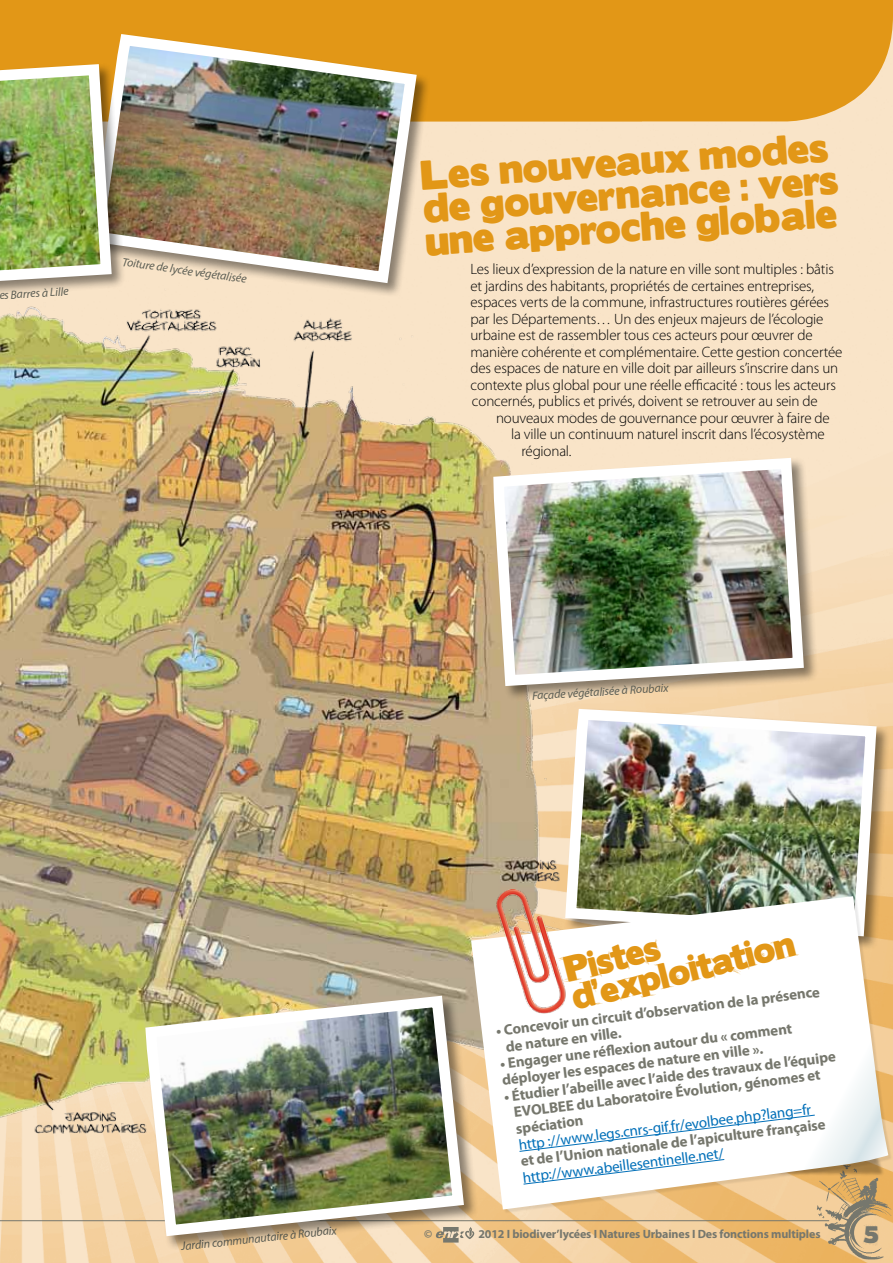
<style>
.page{position:relative;width:893px;height:1263px;background:#fff}
.page>*{position:absolute;margin:0;border:0;box-sizing:border-box;transform-origin:0 0}
.t1{font:37.05px/33px "Boris Black Bloxx";color:#e29717}
.t2{font:32.25px/29px "Boris Black Bloxx Dirty";color:#e29717}
.t3{font:21.3px "Boris Black Bloxx Dirty";color:#76776d}
.t4{font:300 15px/16.5px "Myriad Pro";letter-spacing:-.01em;color:#000}
.t5{font:700 15px/16.5px "Myriad Pro";color:#76776d}
.t6{font:15px "Myriad Pro";color:#006fb8}
.t7{font:italic 12px "Myriad Pro";color:#5c5e54}
.t8{font:700 12px "Myriad Pro";letter-spacing:-.01em;color:#76776d}
</style>
<div class="page">
<img style="left:0;top:121px;width:893px;height:1142px">
<div style="left:0;top:0;width:893px;height:121px;background:#e29717"></div>
<img style="left:817px;top:1255px;width:76px;height:4px">
<img style="left:0;top:287px;width:656px;height:874px">
<div style="left:492px;top:457px;width:326px;height:243px;background:#000;opacity:.45"></div>
<img style="left:487px;top:452px;width:322px;height:240px">
<img style="left:560px;top:703px;width:322px;height:176px">
<div style="left:90px;top:33px;width:341px;height:264px;background:#000;opacity:.45"></div>
<img style="left:85px;top:28px;width:338px;height:261px">
<img style="left:625px;top:1232px;width:268px;height:23px">
<img style="left:465px;top:879px;width:428px;height:353px">
<svg style="left:471px;top:896px;width:417px;height:313px"></svg>
<svg style="left:519px;top:1114px;width:297px;height:38px"></svg>
<svg style="left:523px;top:1159px;width:202px;height:26px"></svg>
<img style="left:494px;top:889px;width:73px;height:126px">
<div style="left:0;top:63px;width:126px;height:244px;background:#000;opacity:.45"></div>
<img style="left:0;top:58px;width:117px;height:240px">
<hr style="left:0;top:1220px;width:829px;height:1px;background:#76776d">
<div style="left:145px;top:995px;width:333px;height:256px;background:#000;opacity:.45"></div>
<img style="left:139px;top:990px;width:331px;height:252px">
<p class="t7" style="left:-2px;top:289px;width:71px;rotate:-4deg">es Barres à Lille</p>
<p class="t7" style="left:123px;top:255px;width:127px;rotate:8deg">Toiture de lycée végétalisée</p>
<h1 class="t1" style="left:420px;top:160px;width:418px;rotate:-4deg">Les nouveaux modes de gouvernance : vers une approche globale</h1>
<p class="t4" style="left:470px;top:261px;width:373px">Les lieux d’expression de la nature en ville sont multiples : bâtis et jardins des habitants, propriétés de certaines entreprises, espaces verts de la commune, infrastructures routières gérées par les Départements… Un des enjeux majeurs de l’écologie urbaine est de rassembler tous ces acteurs pour œuvrer de manière cohérente et complémentaire. Cette gestion concertée des espaces de nature en ville doit par ailleurs s’inscrire dans un contexte plus global pour une réelle efficacité : tous les acteurs concernés, publics et privés, doivent se retrouver au sein de</p>
<p class="t4" style="left:496px;top:410px;width:335px">nouveaux modes de gouvernance pour œuvrer à faire de</p>
<p class="t4" style="left:511px;top:426px;width:315px">la ville un continuum naturel inscrit dans l’écosystème</p>
<p class="t4" style="left:521px;top:443px;width:51px">régional.</p>
<p class="t7" style="left:532px;top:690px;width:138px;rotate:-4deg">Façade végétalisée à Roubaix</p>
<p class="t7" style="left:180px;top:1240px;width:158px;rotate:-6deg">Jardin communautaire à Roubaix</p>
<h2 class="t2" style="left:562px;top:957px;width:230px;rotate:-14deg">Pistes d’exploitation</h2>
<p class="t5" style="left:503px;top:1022px;width:320px;text-indent:-8px;rotate:-7deg">• Concevoir un circuit d’observation de la présence de nature en ville.</p>
<p class="t5" style="left:499px;top:1055px;width:295px;rotate:-7deg">• Engager une réfl exion autour du « comment déployer les espaces de nature en ville ».</p>
<p class="t5" style="left:511px;top:1087px;width:328px;text-indent:-8px;rotate:-7deg">• Étudier l’abeille avec l’aide des travaux de l’équipe<br>EVOLBEE du Laboratoire Évolution, génomes et spéciation</p>
<p class="t6" style="left:518px;top:1137px;width:296px;rotate:-7deg">http ://www.legs.cnrs-gif.fr/evolbee.php?lang=fr</p>
<p class="t5" style="left:520px;top:1152px;width:309px;rotate:-7deg">et de l’Union nationale de l’apiculture française</p>
<p class="t6" style="left:522px;top:1169px;width:204px;rotate:-7deg">http://www.abeillesentinelle.net/</p>
<p class="t8" style="left:424px;top:1226px;width:10px">©</p>
<p class="t8" style="left:478px;top:1226px;width:344px">2012 I biodiver’lycées I Natures Urbaines I Des fonctions multiples</p>
<h3 class="t3" style="left:863px;top:1223px;width:17px">5</h3>
</div>
